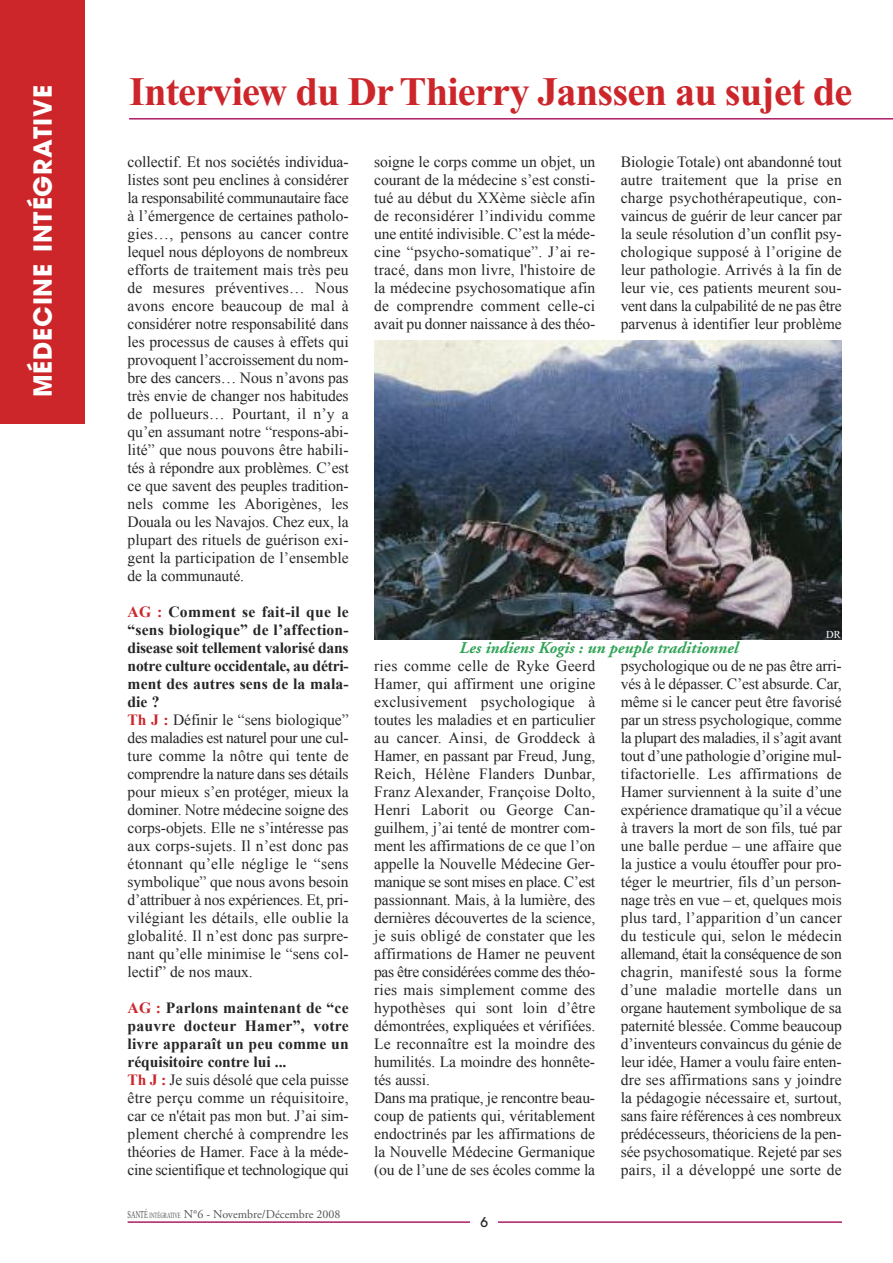
<style>
.page{position:relative;width:893px;height:1263px;background:#fff}
.page>*{position:absolute;margin:0;border:0;box-sizing:border-box;transform-origin:0 0}
.t1{font:700 40.5px "Times New Roman";letter-spacing:-.02em;color:#cc262b}
.t2{font:700 24.75px "Avant Garde";letter-spacing:.03em;color:#fff}
.t3{font:italic 700 16.5px "Adobe Garamond";color:#32a457}
.t4{font:15.6px/18px "Times New Roman";color:#272627;text-align:justify}
.t5{font:500 13.5px "Avant Garde";color:#272627}
.t6{font:12px "Adobe Garamond";color:#525152}
.t7{font:10.5px "Times New Roman";color:#fff}
.s1{font-weight:700;color:#cc262b}
.s2{font-weight:700}
.s3{font-family:"Times New Roman";font-size:10.5px}
.s4{font-family:"Times New Roman";font-size:7.8px}
</style>
<div class="page">
<div style="left:0;top:0;width:85px;height:424px;background:#cc262b"></div>
<hr style="left:128px;top:1221px;width:714px;height:2px;background:#ac1c67">
<div style="left:470px;top:1207px;width:28px;height:28px;background:#fff"></div>
<hr style="left:129px;top:118px;width:764px;height:2px;background:#ac1c67">
<img style="left:374px;top:340px;width:468px;height:300px">
<h2 class="t2" style="left:33px;top:397px;width:314px;rotate:-90deg">MÉDECINE INTÉGRATIVE</h2>
<h1 class="t1" style="left:129px;top:78px;width:725px">Interview du Dr Thierry Janssen au sujet de</h1>
<p class="t4" style="left:374px;top:152px;width:223px">soigne le corps comme un objet, un courant de la médecine s’est consti&shy;tué au début du XXème siècle afin de reconsidérer l’individu comme une entité indivisible. C’est la méde&shy;cine “psycho-somatique”. J’ai re&shy;tracé, dans mon livre, l'histoire de la médecine psychosomatique afin de comprendre comment celle-ci avait pu donner naissance à des théo-</p>
<p class="t4" style="left:621px;top:152px;width:223px">Biologie Totale) ont abandonné tout autre traitement que la prise en charge psychothérapeutique, con&shy;vaincus de guérir de leur cancer par la seule résolution d’un conflit psy&shy;chologique supposé à l’origine de leur pathologie. Arrivés à la fin de leur vie, ces patients meurent sou&shy;vent dans la culpabilité de ne pas être parvenus à identifier leur problème</p>
<p class="t4" style="left:128px;top:152px;width:223px">collectif. Et nos sociétés individua&shy;listes sont peu enclines à considérer la responsabilité communautaire face à l’émergence de certaines patholo&shy;gies…, pensons au cancer contre lequel nous déployons de nombreux efforts de traitement mais très peu de mesures préventives… Nous avons encore beaucoup de mal à considérer notre responsabilité dans les processus de causes à effets qui provoquent l’accroissement du nom&shy;bre des cancers… Nous n’avons pas très envie de changer nos habitudes de pollueurs… Pourtant, il n’y a qu’en assumant notre “respons-abi&shy;lité” que nous pouvons être habili&shy;tés à répondre aux problèmes. C’est ce que savent des peuples tradition&shy;nels comme les Aborigènes, les Douala ou les Navajos. Chez eux, la plupart des rituels de guérison exi&shy;gent la participation de l’ensemble de la communauté.</p>
<p class="t4" style="left:128px;top:602px;width:223px;text-align:left"><span class="s1">AG :</span> <span class="s2">Comment se fait-il que le “sens biologique” de l’affection&shy;disease soit tellement valorisé dans notre culture occidentale, au détri&shy;ment des autres sens de la mala&shy;die ?<br></span><span class="s1">Th J :</span> Définir le “sens biologique” des maladies est naturel pour une cul&shy;ture comme la nôtre qui tente de comprendre la nature dans ses détails pour mieux s’en protéger, mieux la dominer. Notre médecine soigne des corps-objets. Elle ne s’intéresse pas aux corps-sujets. Il n’est donc pas étonnant qu’elle néglige le “sens symbolique” que nous avons besoin d’attribuer à nos expériences. Et, pri&shy;vilégiant les détails, elle oublie la globalité. Il n’est donc pas surpre&shy;nant qu’elle minimise le “sens col&shy;lectif” de nos maux.</p>
<p class="t4" style="left:128px;top:998px;width:223px;text-align:left"><span class="s1">AG :</span> <span class="s2">Parlons maintenant de “ce pauvre docteur Hamer”, votre livre apparaît un peu comme un réquisitoire contre lui ...<br></span><span class="s1">Th J :</span> Je suis désolé que cela puisse être perçu comme un réquisitoire, car ce n'était pas mon but. J’ai sim&shy;plement cherché à comprendre les théories de Hamer. Face à la méde&shy;cine scientifique et technologique qui</p>
<p class="t7" style="left:826px;top:629px;width:16px">DR</p>
<p class="t3" style="left:459px;top:641px;width:280px">Les indiens Kogis : un peuple traditionnel</p>
<p class="t4" style="left:621px;top:656px;width:223px">psychologique ou de ne pas être arri&shy;vés à le dépasser. C’est absurde. Car, même si le cancer peut être favorisé par un stress psychologique, comme la plupart des maladies, il s’agit avant tout d’une pathologie d’origine mul&shy;tifactorielle. Les affirmations de Hamer surviennent à la suite d’une expérience dramatique qu’il a vécue à travers la mort de son fils, tué par une balle perdue – une affaire que la justice a voulu étouffer pour pro&shy;téger le meurtrier, fils d’un person&shy;nage très en vue – et, quelques mois plus tard, l’apparition d’un cancer du testicule qui, selon le médecin allemand, était la conséquence de son chagrin, manifesté sous la forme d’une maladie mortelle dans un organe hautement symbolique de sa paternité blessée. Comme beaucoup d’inventeurs convaincus du génie de leur idée, Hamer a voulu faire enten&shy;dre ses affirmations sans y joindre la pédagogie nécessaire et, surtout, sans faire références à ces nombreux prédécesseurs, théoriciens de la pen&shy;sée psychosomatique. Rejeté par ses pairs, il a développé une sorte de</p>
<p class="t4" style="left:374px;top:656px;width:223px;text-align:left">ries comme celle de Ryke Geerd Hamer, qui affirment une origine exclusivement psychologique à toutes les maladies et en particulier au cancer. Ainsi, de Groddeck à Hamer, en passant par Freud, Jung, Reich, Hélène Flanders Dunbar, Franz Alexander, Françoise Dolto, Henri Laborit ou George Can&shy;guilhem, j’ai tenté de montrer com&shy;ment les affirmations de ce que l’on appelle la Nouvelle Médecine Ger&shy;manique se sont mises en place. C’est passionnant. Mais, à la lumière, des dernières découvertes de la science, je suis obligé de constater que les affirmations de Hamer ne peuvent pas être considérées comme des théo&shy;ries mais simplement comme des hypothèses qui sont loin d’être démontrées, expliquées et vérifiées.<br>Le reconnaître est la moindre des humilités. La moindre des honnête&shy;tés aussi.<br>Dans ma pratique, je rencontre beau&shy;coup de patients qui, véritablement endoctrinés par les affirmations de la Nouvelle Médecine Germanique (ou de l’une de ses écoles comme la</p>
<p class="t6" style="left:128px;top:1209px;width:214px"><span class="s3">SANTÉ</span> <span class="s4">INTÉGRATIVE</span> N°6 - Novembre/Décembre 2008</p>
<p class="t5" style="left:480px;top:1216px;width:9px">6</p>
</div>
